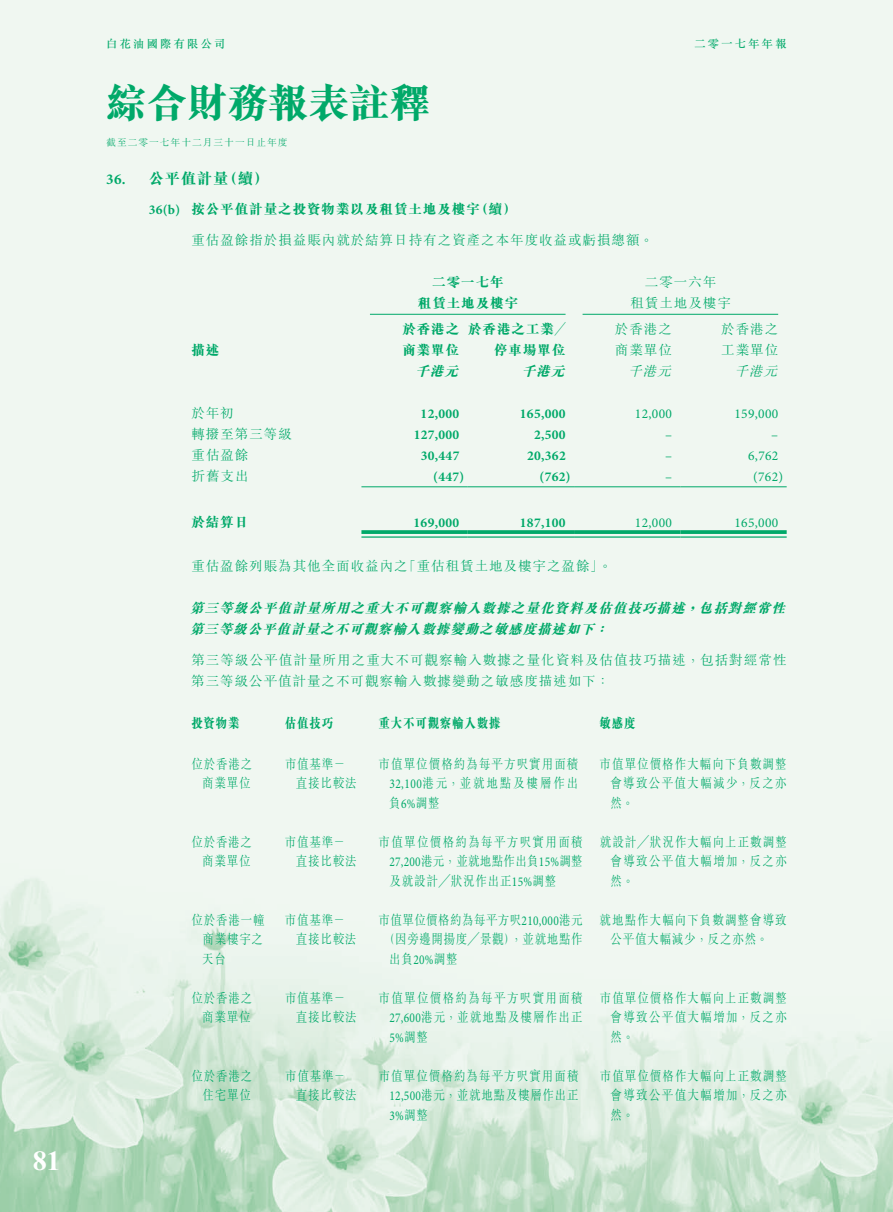
<style>
.page{position:relative;width:893px;height:1212px;background:#f0f7f1}
.page>*{position:absolute;margin:0;border:0;box-sizing:border-box;transform-origin:0 0}
.t1{font:800 40.5px "M Sung HK";color:#00a969}
.t2{font:700 27px "Times New Roman MT Std";color:#fff}
.t3{font:800 15px "M Sung HK";letter-spacing:.07em;color:#00a969}
.t4{font:700 15px "Minion Pro";color:#00a969}
.t5{font:300 13.5px/19.5px "M Sung HK";letter-spacing:.075em;color:#00a969;text-align:justify;scale:.85 1}
.t6{font:300 13.5px/21px "M Sung HK";letter-spacing:.075em;color:#00a969}
.t7{font:italic 800 13.5px/21px "M Sung HK";color:#00a969}
.t8{font:700 13.5px "Minion Pro";letter-spacing:.02em;color:#00a969}
.t9{font:300 13.5px/19.5px "M Sung HK";letter-spacing:.095em;color:#00a969;text-align:center;scale:.85 1}
.t10{font:800 13.5px/21px "M Sung HK";letter-spacing:.07em;color:#00a969;text-align:center}
.t11{font:13.5px "Minion Pro";letter-spacing:.025em;color:#00a969}
.t12{font:300 13.5px/19.5px "M Sung HK";letter-spacing:.12em;color:#00a969;text-align:right;scale:.85 1}
.t13{font:800 13.5px "M Sung HK";letter-spacing:.07em;color:#00a969;scale:.85 1}
.t14{font:300 13.5px "M Sung HK";letter-spacing:.04em;color:#00a969;scale:.85 1}
.t15{font:300 13.5px "M Sung HK";letter-spacing:.055em;color:#00a969;scale:.85 1}
.t16{font:13.5px "Minion Pro";letter-spacing:.025em;color:#00a969;scale:.85 1}
.t17{font:italic 300 13.5px "M Sung HK";color:#00a969}
.t18{font:500 11.25px "M Sung HK";letter-spacing:.2em;color:#00a969}
.t19{font:300 9.75px "M Sung HK";letter-spacing:.1em;color:#00a969}
.s1{font-family:"Minion Pro";font-weight:400}
.s2{font-family:"M Sung HK";font-weight:300}
</style>
<div class="page">
<img style="left:0;top:879px;width:893px;height:333px">
<hr style="left:370px;top:314px;width:196px;height:1px;background:#00a969">
<hr style="left:583px;top:314px;width:195px;height:1px;background:#00a969">
<hr style="left:361px;top:486px;width:107px;height:1px;background:#00a969">
<hr style="left:468px;top:486px;width:106px;height:1px;background:#00a969">
<hr style="left:574px;top:486px;width:106px;height:1px;background:#00a969">
<hr style="left:680px;top:486px;width:107px;height:1px;background:#00a969">
<svg style="left:361px;top:530px;width:107px;height:4px"></svg>
<hr style="left:361px;top:536px;width:107px;height:2px;background:#00a969">
<svg style="left:468px;top:530px;width:106px;height:4px"></svg>
<hr style="left:468px;top:536px;width:106px;height:2px;background:#00a969">
<svg style="left:574px;top:530px;width:106px;height:4px"></svg>
<hr style="left:574px;top:536px;width:106px;height:2px;background:#00a969">
<svg style="left:680px;top:530px;width:107px;height:4px"></svg>
<hr style="left:680px;top:536px;width:107px;height:2px;background:#00a969">
<h2 class="t2" style="left:33px;top:1143px;width:28px">81</h2>
<p class="t18" style="left:106px;top:36px;width:121px">白花油國際有限公司</p>
<h1 class="t1" style="left:106px;top:75px;width:325px">綜合財務報表註釋</h1>
<p class="t19" style="left:106px;top:135px;width:183px">截至二零一七年十二月三十一日止年度</p>
<p class="t3" style="left:223px;top:167px;width:47px">（續(</p>
<p class="t3" style="left:149px;top:167px;width:81px">公平值計量</p>
<p class="t4" style="left:106px;top:168px;width:21px">36.</p>
<p class="t8" style="left:149px;top:200px;width:33px">3 6 )b(</p>
<p class="t10" style="left:191px;top:198px;width:290px">按公平值計量之投資物業以及租賃土地及樓宇</p>
<p class="t10" style="left:475px;top:198px;width:43px">（續(</p>
<p class="t18" style="left:694px;top:36px;width:94px">二零一七年年報</p>
<p class="t6" style="left:191px;top:229px;width:463px">重估盈餘指於損益賬內就於結算日持有之資產之本年度收益或虧損總額。</p>
<p class="t10" style="left:418px;top:271px;width:102px">二零一七年<br>租賃土地及樓宇</p>
<p class="t6" style="left:630px;top:271px;width:102px;text-align:center">二零一六年<br>租賃土地及樓宇</p>
<p class="t10" style="left:191px;top:339px;width:29px">描述</p>
<p class="t10" style="left:402px;top:318px;width:58px;text-align:left">於香港之商業單位</p>
<p class="t10" style="left:468px;top:318px;width:99px;text-align:right">於香港之工業╱停車場單位</p>
<p class="t6" style="left:615px;top:318px;width:58px">於香港之商業單位</p>
<p class="t6" style="left:721px;top:318px;width:58px">於香港之工業單位</p>
<p class="t17" style="left:734px;top:361px;width:49px">千港元</p>
<p class="t7" style="left:415px;top:360px;width:49px">千港元</p>
<p class="t7" style="left:522px;top:360px;width:49px">千港元</p>
<p class="t17" style="left:628px;top:361px;width:49px">千港元</p>
<p class="t6" style="left:191px;top:402px;width:44px">於年初</p>
<p class="t8" style="left:421px;top:404px;width:40px">12,000</p>
<p class="t8" style="left:520px;top:404px;width:47px">165,000</p>
<p class="t11" style="left:635px;top:405px;width:39px">12,000</p>
<p class="t11" style="left:734px;top:405px;width:45px">159,000</p>
<p class="t6" style="left:191px;top:423px;width:102px">轉撥至第三等級</p>
<p class="t8" style="left:414px;top:425px;width:47px">127,000</p>
<p class="t8" style="left:534px;top:425px;width:33px">2,500</p>
<p class="t11" style="left:665px;top:426px;width:9px">–</p>
<p class="t11" style="left:771px;top:426px;width:9px">–</p>
<p class="t6" style="left:192px;top:444px;width:58px">重估盈餘</p>
<p class="t8" style="left:421px;top:446px;width:40px">30,447</p>
<p class="t8" style="left:527px;top:446px;width:40px">20,362</p>
<p class="t11" style="left:665px;top:447px;width:9px">–</p>
<p class="t11" style="left:748px;top:447px;width:32px">6,762</p>
<p class="t6" style="left:192px;top:465px;width:58px">折舊支出</p>
<p class="t8" style="left:433px;top:467px;width:32px">)447(</p>
<p class="t8" style="left:540px;top:467px;width:32px">)762(</p>
<p class="t11" style="left:665px;top:468px;width:9px">–</p>
<p class="t11" style="left:753px;top:468px;width:32px">)762(</p>
<p class="t10" style="left:191px;top:511px;width:58px">於結算日</p>
<p class="t8" style="left:414px;top:514px;width:47px">169,000</p>
<p class="t8" style="left:520px;top:514px;width:47px">187,100</p>
<p class="t11" style="left:635px;top:514px;width:39px">12,000</p>
<p class="t11" style="left:734px;top:514px;width:45px">165,000</p>
<p class="t6" style="left:191px;top:555px;width:218px">重估盈餘列賬為其他全面收益內之</p>
<p class="t6" style="left:403px;top:555px;width:202px">「重估租賃土地及樓宇之盈餘「</p>
<p class="t6" style="left:599px;top:555px;width:15px">。</p>
<p class="t7" style="left:594px;top:597px;width:96px;text-indent:-404px">第三等級公平值計量所用之重大不可觀察輸入數據之量化資料及估值技巧描述：</p>
<p class="t7" style="left:699px;top:597px;width:93px">包括對經常性</p>
<p class="t7" style="left:685px;top:597px;width:20px">，</p>
<p class="t7" style="left:190px;top:618px;width:410px">第三等級公平值計量之不可觀察輸入數據變動之敏感度描述如下</p>
<p class="t6" style="left:191px;top:649px;width:597px">第三等級公平值計量所用之重大不可觀察輸入數據之量化資料及估值技巧描述，包括對經常性第三等級公平值計量之不可觀察輸入數據變動之敏感度描述如下：</p>
<p class="t13" style="left:600px;top:714px;width:44px">敏感度</p>
<p class="t13" style="left:191px;top:714px;width:58px">投資物業</p>
<p class="t5" style="left:191px;top:753px;width:73px;text-align:right">位於香港之商業單位</p>
<p class="t5" style="left:296px;top:753px;width:73px;text-indent:-11px">市值基準－直接比較法</p>
<p class="t5" style="left:389px;top:753px;width:224px;text-indent:-11px">市值單位價格約為每平方呎實用面積<span class="s1">32,100</span>港元，並就地點及樓層作出負<span class="s1">6%</span>調整</p>
<p class="t5" style="left:610px;top:753px;width:209px;text-indent:-11px">市值單位價格作大幅向下負數調整會導致公平值大幅減少，反之亦然。</p>
<p class="t5" style="left:191px;top:831px;width:73px;text-align:right">位於香港之商業單位</p>
<p class="t5" style="left:296px;top:831px;width:73px;text-indent:-11px">市值基準－直接比較法</p>
<p class="t5" style="left:389px;top:831px;width:229px;text-indent:-11px">市值單位價格約為每平方呎實用面積<span class="s1">27,200</span>港元，並就地點作出負<span class="s1">15%</span>調整及就設計╱狀況作出正<span class="s1">15%</span>調整</p>
<p class="t5" style="left:611px;top:831px;width:209px;text-indent:-11px">就設計╱狀況作大幅向上正數調整會導致公平值大幅增加，反之亦然。</p>
<p class="t5" style="left:202px;top:909px;width:75px;text-indent:-11px">位於香港一幢商業樓宇之天台</p>
<p class="t5" style="left:296px;top:909px;width:73px;text-indent:-11px">市值基準－直接比較法</p>
<p class="t14" style="left:378px;top:910px;width:242px">市值單位價格約為每平方呎<span class="s1">210,000</span>港元</p>
<p class="t13" style="left:378px;top:714px;width:145px">重大不可觀察輸入數據</p>
<p class="t13" style="left:285px;top:714px;width:58px">估值技巧</p>
<p class="t9" style="left:600px;top:909px;width:222px">就地點作大幅向下負數調整會導致公平值大幅減少，反之亦然。</p>
<p class="t15" style="left:383px;top:930px;width:236px">（因旁邊開揚度╱景觀 ，） 並就地點作</p>
<p class="t5" style="left:389px;top:948px;width:82px">出負<span class="s1">20%</span>調整</p>
<p class="t5" style="left:191px;top:987px;width:73px;text-align:right">位於香港之商業單位</p>
<p class="t5" style="left:296px;top:987px;width:73px;text-indent:-11px">市值基準－直接比較法</p>
<p class="t12" style="left:379px;top:987px;width:242px">市值單位價格約為每平方呎實用面積<br><span class="s1">27,600</span>港元，並就地點及樓層作出正</p>
<p class="t16" style="left:389px;top:1028px;width:47px">5%<span class="s2">調整</span></p>
<p class="t5" style="left:192px;top:1065px;width:73px;text-align:right">位於香港之住宅單位</p>
<p class="t5" style="left:296px;top:1065px;width:73px;text-indent:-11px">市值基準－直接比較法</p>
<p class="t9" style="left:379px;top:1065px;width:237px;text-align:right">市值單位價格約為每平方呎實用面積<br><span class="s1">12,500</span>港元，並就地點及樓層作出正</p>
<p class="t16" style="left:389px;top:1106px;width:47px">3%<span class="s2">調整</span></p>
<p class="t5" style="left:611px;top:987px;width:209px;text-indent:-11px">市值單位價格作大幅向上正數調整會導致公平值大幅增加，反之亦然。</p>
<p class="t5" style="left:611px;top:1065px;width:209px;text-indent:-11px">市值單位價格作大幅向上正數調整會導致公平值大幅增加，反之亦然。</p>
</div>
